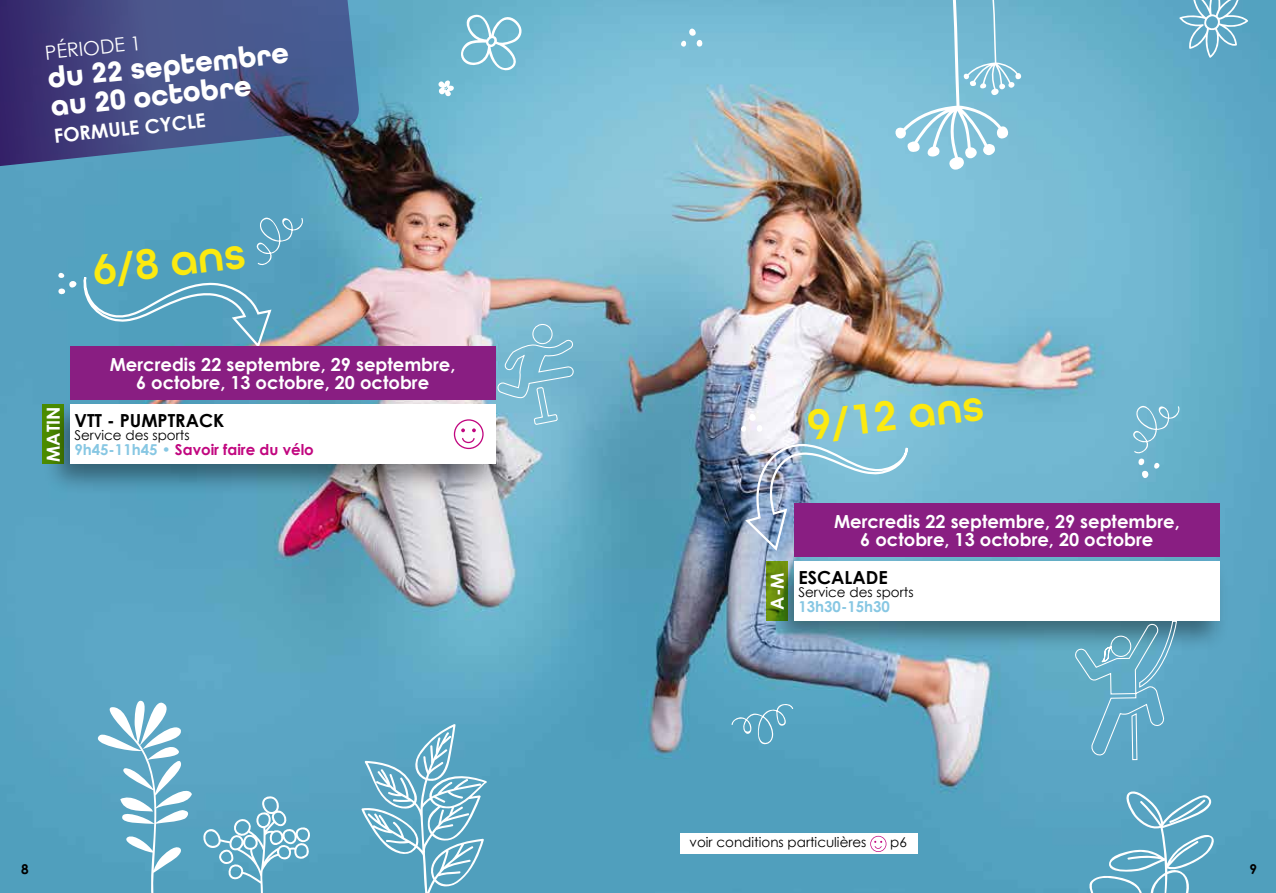
<style>
.page{position:relative;width:1276px;height:893px;background:#fff}
.page>*{position:absolute;margin:0;border:0;box-sizing:border-box;transform-origin:0 0}
.t1{font:600 45px "All Round Gothic W01";color:#fcea10}
.t2{font:700 30px/28.5px "All Round Gothic W01";color:#fff}
.t3{font:700 19.5px "Century Gothic";color:#fff}
.t4{font:19.5px "Century Gothic";color:#fff}
.t5{font:700 18px/18px "Century Gothic";color:#fff;text-align:center}
.t6{font:700 18px "Century Gothic";color:#000}
.t7{font:700 15px "Century Gothic";color:#c1067f}
.t8{font:700 15px "Century Gothic";color:#87c7e3}
.t9{font:13.5px "Century Gothic";color:#000}
.t10{font:700 13.5px "Century Gothic";color:#000}
.s1{color:#87c7e3}
</style>
<div class="page">
<img style="left:0;top:0;width:1276px;height:893px">
<svg style="left:892px;top:0;width:129px;height:170px"></svg>
<svg style="left:0;top:0;width:360px;height:170px"></svg>
<div style="left:43px;top:399px;width:463px;height:96px;background:#000;opacity:.4"></div>
<div style="left:70px;top:405px;width:425px;height:59px;background:#fff"></div>
<svg style="left:57px;top:211px;width:247px;height:139px"></svg>
<svg style="left:496px;top:323px;width:77px;height:102px"></svg>
<svg style="left:731px;top:703px;width:62px;height:44px"></svg>
<svg style="left:680px;top:28px;width:23px;height:20px"></svg>
<svg style="left:1130px;top:400px;width:50px;height:78px"></svg>
<svg style="left:88px;top:700px;width:104px;height:193px"></svg>
<svg style="left:361px;top:724px;width:126px;height:169px"></svg>
<svg style="left:202px;top:795px;width:109px;height:98px"></svg>
<svg style="left:1087px;top:789px;width:129px;height:104px"></svg>
<svg style="left:1179px;top:0;width:69px;height:58px"></svg>
<svg style="left:434px;top:79px;width:22px;height:20px"></svg>
<svg style="left:459px;top:10px;width:64px;height:62px"></svg>
<svg style="left:43px;top:405px;width:21px;height:59px"></svg>
<svg style="left:454px;top:419px;width:29px;height:30px"></svg>
<div style="left:680px;top:833px;width:237px;height:21px;background:#fff"></div>
<svg style="left:870px;top:836px;width:16px;height:16px"></svg>
<img style="left:740px;top:386px;width:170px;height:166px">
<div style="left:767px;top:556px;width:463px;height:96px;background:#000;opacity:.4"></div>
<div style="left:794px;top:562px;width:425px;height:59px;background:#fff"></div>
<svg style="left:766px;top:562px;width:22px;height:59px"></svg>
<div style="left:794px;top:503px;width:425px;height:54px;background:#891e82"></div>
<svg style="left:1074px;top:557px;width:103px;height:204px"></svg>
<div style="left:70px;top:346px;width:425px;height:54px;background:#891e82"></div>
<p class="t4" style="left:44px;top:39px;width:98px;rotate:-6deg">PÉRIODE 1</p>
<h2 class="t2" style="left:46px;top:64px;width:244px;rotate:-6deg">du 22 septembre au 20 octobre</h2>
<p class="t3" style="left:52px;top:121px;width:154px;rotate:-6deg">FORMULE CYCLE</p>
<h1 class="t1" style="left:90px;top:244px;width:155px;rotate:-6deg">6/8 ans</h1>
<p class="t5" style="left:43px;top:462px;width:57px;rotate:-90deg">MATIN</p>
<p class="t5" style="left:110px;top:354px;width:347px">Mercredis 22 septembre, 29 septembre,<br>6 octobre, 13 octobre, 20 octobre</p>
<p class="t6" style="left:74px;top:406px;width:151px">VTT - PUMPTRACK</p>
<p class="t9" style="left:74px;top:426px;width:117px">Service des sports</p>
<p class="t7" style="left:74px;top:438px;width:241px"><span class="s1">9h45-11h45 •</span> Savoir faire du vélo</p>
<h1 class="t1" style="left:805px;top:399px;width:178px;rotate:-6deg">9/12 ans</h1>
<p class="t5" style="left:767px;top:610px;width:39px;rotate:-90deg">A-M</p>
<p class="t5" style="left:834px;top:511px;width:347px">Mercredis 22 septembre, 29 septembre,<br>6 octobre, 13 octobre, 20 octobre</p>
<p class="t6" style="left:798px;top:563px;width:91px">ESCALADE</p>
<p class="t9" style="left:798px;top:583px;width:117px">Service des sports</p>
<p class="t8" style="left:798px;top:595px;width:93px">13h30-15h30</p>
<p class="t9" style="left:689px;top:833px;width:178px">voir conditions particulières</p>
<p class="t9" style="left:890px;top:833px;width:18px">p6</p>
<p class="t10" style="left:21px;top:859px;width:9px">8</p>
<p class="t10" style="left:1249px;top:859px;width:9px">9</p>
</div>
